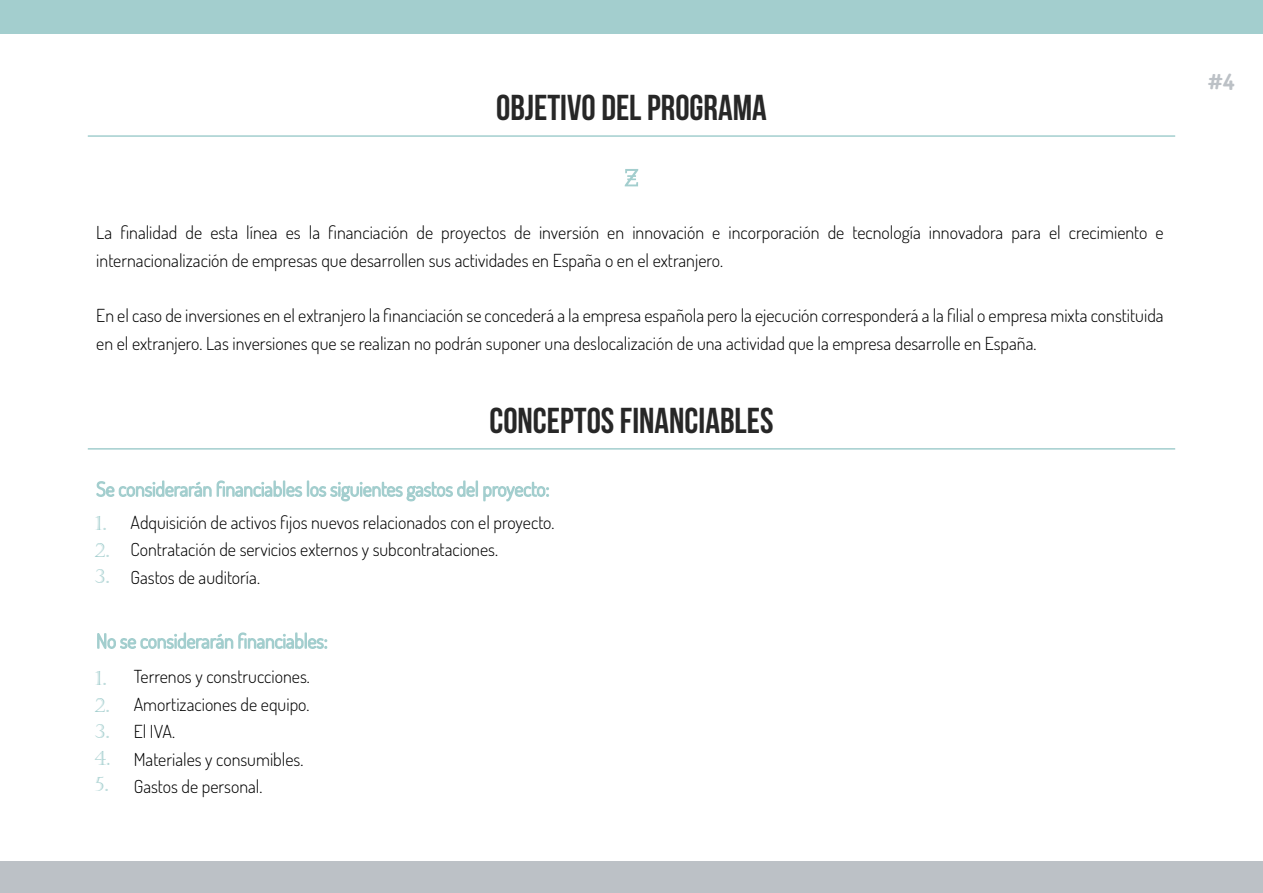
<style>
.page{position:relative;width:1263px;height:893px;background:#fff}
.page>*{position:absolute;margin:0;border:0;box-sizing:border-box;transform-origin:0 0}
.t1{font:700 36px "Bebas Neue";color:#272727}
.t2{font:700 22.5px "Dosis";color:#bcc1c6}
.t3{font:19.5px/26.4px "Castellar";color:#a3cece}
.t4{font:300 18px/27.6px "Dosis";color:#000}
</style>
<div class="page">
<hr style="left:88px;top:135px;width:1087px;height:2px;background:#a3cece">
<hr style="left:88px;top:448px;width:1087px;height:2px;background:#a3cece">
<div style="left:0;top:0;width:1263px;height:33px;background:#a3cece"></div>
<div style="left:0;top:862px;width:1263px;height:31px;background:#bcc1c6"></div>
<svg style="left:625px;top:169px;width:13px;height:17px"></svg>
<svg style="left:96px;top:480px;width:453px;height:22px"></svg>
<svg style="left:97px;top:632px;width:230px;height:17px"></svg>
<h1 class="t1" style="left:496px;top:88px;width:272px">OBJETIVO DEL PROGRAMA</h1>
<p class="t4" style="left:96px;top:219px;width:1069px">La finalidad de esta línea es la financiación de proyectos de inversión en innovación e incorporación de tecnología innovadora para el crecimiento e internacionalización de empresas que desarrollen sus actividades en España o en el extranjero.</p>
<p class="t4" style="left:96px;top:301px;width:1069px">En el caso de inversiones en el extranjero la financiación se concederá a la empresa española pero la ejecución corresponderá a la filial o empresa mixta constituida en el extranjero. Las inversiones que se realizan no podrán suponer una deslocalización de una actividad que la empresa desarrolle en España.</p>
<h1 class="t1" style="left:489px;top:401px;width:286px">CONCEPTOS FINANCIABLES</h1>
<p class="t3" style="left:95px;top:511px;width:17px">1.<br>2.<br>3.</p>
<p class="t4" style="left:130px;top:508px;width:426px">Adquisición de activos fijos nuevos relacionados con el proyecto.<br>Contratación de servicios externos y subcontrataciones.<br>Gastos de auditoría.</p>
<p class="t3" style="left:95px;top:666px;width:17px">1.<br>2.<br>3.<br>4.<br>5.</p>
<p class="t4" style="left:134px;top:662px;width:178px">Terrenos y construcciones.<br>Amortizaciones de equipo.<br>El IVA.<br>Materiales y consumibles.<br>Gastos de personal.</p>
<p class="t2" style="left:1208px;top:68px;width:28px">#4</p>
</div>
